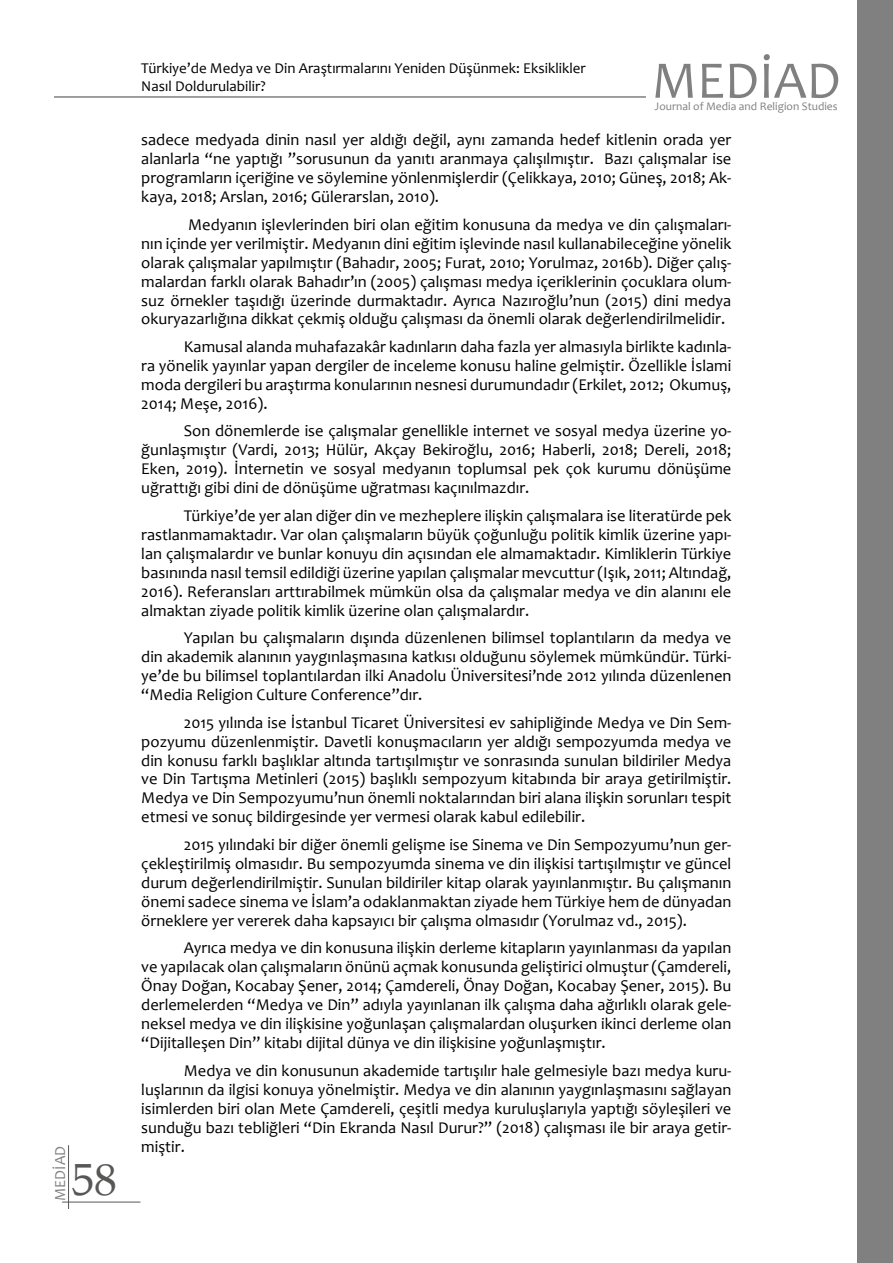
<style>
.page{position:relative;width:893px;height:1263px;background:#fff}
.page>*{position:absolute;margin:0;border:0;box-sizing:border-box;transform-origin:0 0}
.t1{font:53.25px "Candara";color:#818080}
.t2{font:45px "Book Antiqua";color:#575756}
.t3{font:16.5px/19px "Candara";color:#000;text-align:justify}
.t4{font:15.45px "Candara";color:#818080}
.t5{font:15px/18px "Candara";color:#000}
.t6{font:11.55px "Candara";color:#818080}
</style>
<div class="page">
<hr style="left:68px;top:1145px;width:1px;height:64px;background:#575756">
<hr style="left:62px;top:1202px;width:78px;height:1px;background:#575756">
<hr style="left:54px;top:96px;width:592px;height:2px;background:#818080">
<div style="left:858px;top:0;width:35px;height:1263px;background:#818080"></div>
<p class="t4" style="left:50px;top:1201px;width:56px;rotate:-90deg">MEDİAD</p>
<h2 class="t2" style="left:72px;top:1148px;width:46px">58</h2>
<p class="t5" style="left:141px;top:59px;width:446px">Türkiye’de Medya ve Din Araştırmalarını Yeniden Düşünmek: Eksiklikler<br>Nasıl Doldurulabilir?</p>
<h1 class="t1" style="left:652px;top:47px;width:191px">MEDİAD</h1>
<p class="t6" style="left:655px;top:99px;width:185px">Journal of Media and Religion Studies</p>
<p class="t3" style="left:141px;top:130px;width:592px">sadece medyada dinin nasıl yer aldığı değil, aynı zamanda hedef kitlenin orada yer alanlarla “ne yaptığı ”sorusunun da yanıtı aranmaya çalışılmıştır. Bazı çalışmalar ise programların içeriğine ve söylemine yönlenmişlerdir (Çelikkaya, 2010; Güneş, 2018; Ak&shy;kaya, 2018; Arslan, 2016; Gülerarslan, 2010).</p>
<p class="t3" style="left:141px;top:215px;width:592px;text-indent:47px">Medyanın işlevlerinden biri olan eğitim konusuna da medya ve din çalışmaları&shy;nın içinde yer verilmiştir. Medyanın dini eğitim işlevinde nasıl kullanabileceğine yönelik olarak çalışmalar yapılmıştır (Bahadır, 2005; Furat, 2010; Yorulmaz, 2016b). Diğer çalış&shy;malardan farklı olarak Bahadır’ın (2005) çalışması medya içeriklerinin çocuklara olum&shy;suz örnekler taşıdığı üzerinde durmaktadır. Ayrıca Nazıroğlu’nun (2015) dini medya okuryazarlığına dikkat çekmiş olduğu çalışması da önemli olarak değerlendirilmelidir.</p>
<p class="t3" style="left:141px;top:337px;width:592px;text-indent:43px">Kamusal alanda muhafazakâr kadınların daha fazla yer almasıyla birlikte kadınla&shy;ra yönelik yayınlar yapan dergiler de inceleme konusu haline gelmiştir. Özellikle İslami moda dergileri bu araştırma konularının nesnesi durumundadır (Erkilet, 2012; Okumuş, 2014; Meşe, 2016).</p>
<p class="t3" style="left:141px;top:421px;width:592px;text-indent:43px">Son dönemlerde ise çalışmalar genellikle internet ve sosyal medya üzerine yo&shy;ğunlaşmıştır (Vardi, 2013; Hülür, Akçay Bekiroğlu, 2016; Haberli, 2018; Dereli, 2018; Eken, 2019). İnternetin ve sosyal medyanın toplumsal pek çok kurumu dönüşüme uğrattığı gibi dini de dönüşüme uğratması kaçınılmazdır.</p>
<p class="t3" style="left:141px;top:506px;width:592px;text-indent:43px">Türkiye’de yer alan diğer din ve mezheplere ilişkin çalışmalara ise literatürde pek rastlanmamaktadır. Var olan çalışmaların büyük çoğunluğu politik kimlik üzerine yapı&shy;lan çalışmalardır ve bunlar konuyu din açısından ele almamaktadır. Kimliklerin Türkiye basınında nasıl temsil edildiği üzerine yapılan çalışmalar mevcuttur (Işık, 2011; Altındağ, 2016). Referansları arttırabilmek mümkün olsa da çalışmalar medya ve din alanını ele almaktan ziyade politik kimlik üzerine olan çalışmalardır.</p>
<p class="t3" style="left:141px;top:628px;width:592px;text-indent:43px">Yapılan bu çalışmaların dışında düzenlenen bilimsel toplantıların da medya ve din akademik alanının yaygınlaşmasına katkısı olduğunu söylemek mümkündür. Türki&shy;ye’de bu bilimsel toplantılardan ilki Anadolu Üniversitesi’nde 2012 yılında düzenlenen “Media Religion Culture Conference”dır.</p>
<p class="t3" style="left:141px;top:712px;width:592px;text-indent:43px">2015 yılında ise İstanbul Ticaret Üniversitesi ev sahipliğinde Medya ve Din Sem&shy;pozyumu düzenlenmiştir. Davetli konuşmacıların yer aldığı sempozyumda medya ve din konusu farklı başlıklar altında tartışılmıştır ve sonrasında sunulan bildiriler Medya ve Din Tartışma Metinleri (2015) başlıklı sempozyum kitabında bir araya getirilmiştir.<br>Medya ve Din Sempozyumu’nun önemli noktalarından biri alana ilişkin sorunları tespit etmesi ve sonuç bildirgesinde yer vermesi olarak kabul edilebilir.</p>
<p class="t3" style="left:141px;top:835px;width:592px;text-indent:43px">2015 yılındaki bir diğer önemli gelişme ise Sinema ve Din Sempozyumu’nun ger&shy;çekleştirilmiş olmasıdır. Bu sempozyumda sinema ve din ilişkisi tartışılmıştır ve güncel durum değerlendirilmiştir. Sunulan bildiriler kitap olarak yayınlanmıştır. Bu çalışmanın önemi sadece sinema ve İslam’a odaklanmaktan ziyade hem Türkiye hem de dünyadan örneklere yer vererek daha kapsayıcı bir çalışma olmasıdır (Yorulmaz vd., 2015).</p>
<p class="t3" style="left:141px;top:938px;width:592px;text-indent:43px">Ayrıca medya ve din konusuna ilişkin derleme kitapların yayınlanması da yapılan ve yapılacak olan çalışmaların önünü açmak konusunda geliştirici olmuştur (Çamdereli, Önay Doğan, Kocabay Şener, 2014; Çamdereli, Önay Doğan, Kocabay Şener, 2015). Bu derlemelerden “Medya ve Din” adıyla yayınlanan ilk çalışma daha ağırlıklı olarak gele&shy;neksel medya ve din ilişkisine yoğunlaşan çalışmalardan oluşurken ikinci derleme olan “Dijitalleşen Din” kitabı dijital dünya ve din ilişkisine yoğunlaşmıştır.</p>
<p class="t3" style="left:141px;top:1060px;width:592px;text-indent:43px">Medya ve din konusunun akademide tartışılır hale gelmesiyle bazı medya kuru&shy;luşlarının da ilgisi konuya yönelmiştir. Medya ve din alanının yaygınlaşmasını sağlayan isimlerden biri olan Mete Çamdereli, çeşitli medya kuruluşlarıyla yaptığı söyleşileri ve sunduğu bazı tebliğleri “Din Ekranda Nasıl Durur?” (2018) çalışması ile bir araya getir&shy;miştir.</p>
</div>
